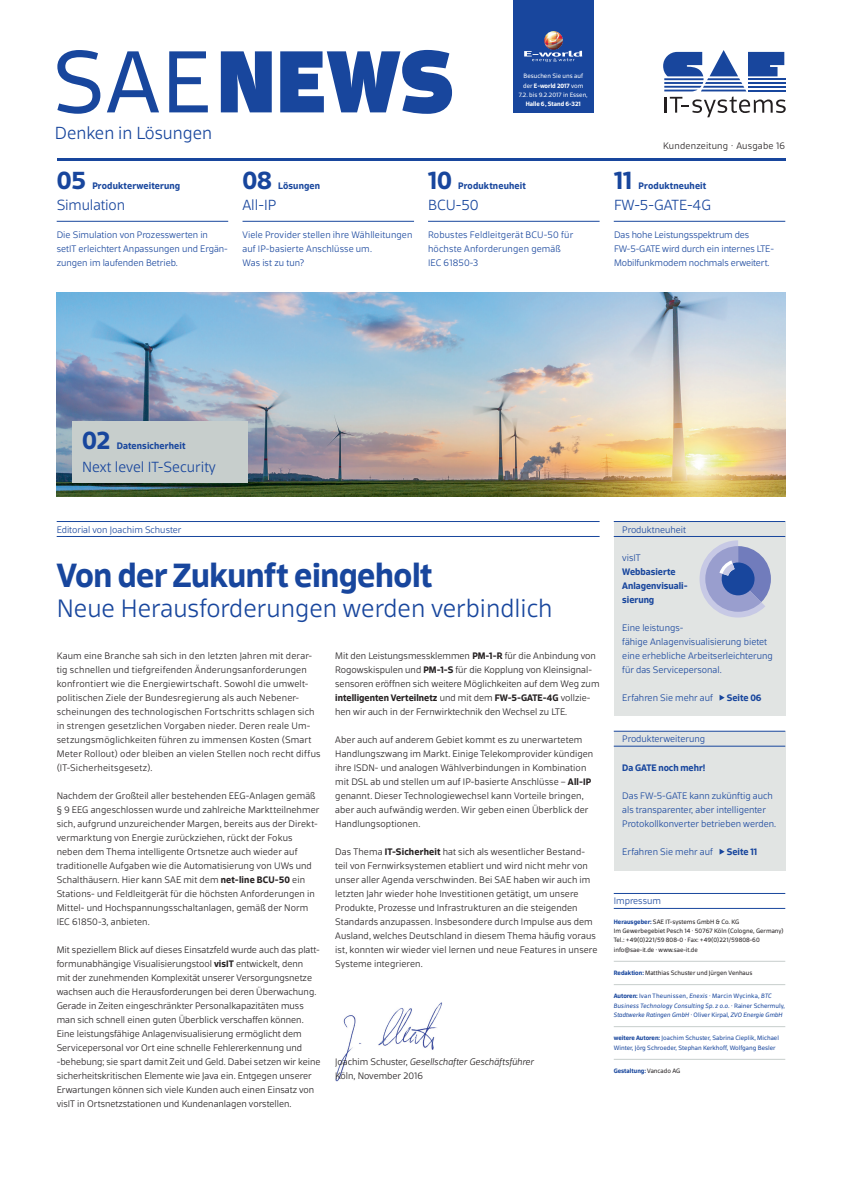
<style>
.page{position:relative;width:842px;height:1191px;background:#fff}
.page>*{position:absolute;margin:0;border:0;box-sizing:border-box;transform-origin:0 0}
.t1{font:900 83.7px "Scuba Pro";color:#18469d}
.t2{font:700 32px "Scuba Pro";letter-spacing:-.015em;color:#18469d}
.t3{font:300 24px "Scuba Pro";color:#18469d}
.t4{font:700 24px "Scuba Pro";letter-spacing:-.01em;color:#18469d}
.t5{font:300 16.7px "Scuba Pro";color:#18469d}
.t6{font:300 14px "Scuba Pro";color:#18469d}
.t7{font:300 9px/14px "Scuba Pro";letter-spacing:.005em;color:#231f20}
.t8{font:300 9px/14px "Scuba Pro";color:#18469d}
.t9{font:700 9px/14px "Scuba Pro";letter-spacing:.01em;color:#18469d}
.t10{font:6px/9.3px "Scuba Pro";color:#231f20}
.t11{font:italic 6px/9.3px "Scuba Pro";color:#18469d}
.t12{font:6px/9.3px "Scuba Pro";color:#18469d}
.t13{font:6px/9.3px "Scuba Pro";color:#fff;text-align:center}
.t14{font:700 6px "Scuba Pro";color:#18469d}
.t15{font:700 6px "Scuba Pro";color:#fff}
.s1{font-weight:400}
.s2{font-weight:700}
.s3{font-style:italic}
.s4{font-weight:700;color:#18469d}
.s5{font-weight:700;font-style:normal}
.s6{font-style:normal}
.s7{font-weight:400;color:#231f20}
</style>
<div class="page">
<img style="left:335px;top:1002px;width:107px;height:80px">
<div style="left:614px;top:522px;width:171px;height:193px;background:#e1e4e3"></div>
<svg style="left:719px;top:694px;width:6px;height:6px"></svg>
<div style="left:614px;top:731px;width:171px;height:139px;background:#e1e4e3"></div>
<svg style="left:719px;top:849px;width:6px;height:5px"></svg>
<hr style="left:614px;top:731px;width:171px;height:1px;background:#18469d">
<hr style="left:614px;top:746px;width:171px;height:1px;background:#18469d">
<hr style="left:614px;top:521px;width:171px;height:1px;background:#18469d">
<hr style="left:614px;top:536px;width:171px;height:1px;background:#18469d">
<img style="left:57px;top:292px;width:728px;height:204px">
<div style="left:705px;top:546px;width:66px;height:66px;background:#717cbc;border-radius:50%"></div>
<svg style="left:699px;top:540px;width:66px;height:77px"></svg>
<div style="left:513px;top:0;width:80px;height:113px;background:#18469d"></div>
<svg style="left:524px;top:31px;width:58px;height:31px"></svg>
<svg style="left:663px;top:50px;width:123px;height:67px"></svg>
<hr style="left:57px;top:158px;width:728px;height:3px;background:#18469d">
<hr style="left:57px;top:221px;width:171px;height:1px;background:#18469d">
<hr style="left:243px;top:221px;width:171px;height:1px;background:#18469d">
<hr style="left:428px;top:221px;width:172px;height:1px;background:#18469d">
<hr style="left:614px;top:221px;width:171px;height:1px;background:#18469d">
<div style="left:72px;top:421px;width:176px;height:62px;background:#c7cecc"></div>
<hr style="left:614px;top:893px;width:171px;height:1px;background:#18469d">
<hr style="left:614px;top:908px;width:171px;height:1px;background:#18469d">
<hr style="left:614px;top:961px;width:171px;height:1px;background:#c7cecc">
<hr style="left:614px;top:984px;width:171px;height:1px;background:#c7cecc">
<hr style="left:614px;top:1026px;width:171px;height:1px;background:#c7cecc">
<hr style="left:614px;top:1059px;width:171px;height:1px;background:#c7cecc">
<hr style="left:57px;top:521px;width:543px;height:1px;background:#18469d">
<hr style="left:57px;top:536px;width:543px;height:1px;background:#18469d">
<h1 class="t1" style="left:52px;top:31px;width:403px"><span class="s1">SAE</span>NEWS</h1>
<h3 class="t5" style="left:55px;top:122px;width:159px">Denken in Lösungen</h3>
<p class="t13" style="left:519px;top:71px;width:70px">Besuchen Sie uns auf der <span class="s2">E-world 2017</span> vom<br>7.2. bis 9.2.2017 in Essen,</p>
<p class="t15" style="left:526px;top:100px;width:57px">Halle 6, Stand 6-321</p>
<h3 class="t4" style="left:57px;top:166px;width:31px">05</h3>
<p class="t9" style="left:92px;top:179px;width:89px">Produkterweiterung</p>
<h3 class="t6" style="left:57px;top:197px;width:70px">Simulation</h3>
<p class="t8" style="left:57px;top:228px;width:173px">Die Simulation von Prozesswerten in setIT erleichtert Anpassungen und Ergän&shy;zungen im laufenden Betrieb.</p>
<h3 class="t4" style="left:242px;top:166px;width:31px">08</h3>
<p class="t9" style="left:278px;top:179px;width:44px">Lösungen</p>
<h3 class="t6" style="left:242px;top:197px;width:35px">All-IP</h3>
<p class="t8" style="left:242px;top:228px;width:171px">Viele Provider stellen ihre Wählleitungen auf IP-basierte Anschlüsse um.<br>Was ist zu tun?</p>
<h3 class="t4" style="left:428px;top:166px;width:25px">10</h3>
<p class="t9" style="left:458px;top:179px;width:69px">Produktneuheit</p>
<h3 class="t6" style="left:428px;top:197px;width:52px">BCU-50</h3>
<p class="t8" style="left:428px;top:228px;width:147px">Robustes Feldleitgerät BCU-50 für höchste Anforderungen gemäß<br>IEC 61850-3</p>
<p class="t7" style="left:663px;top:139px;width:123px">Kundenzeitung · Ausgabe 16</p>
<h3 class="t4" style="left:614px;top:166px;width:20px">11</h3>
<p class="t9" style="left:639px;top:179px;width:69px">Produktneuheit</p>
<h3 class="t6" style="left:614px;top:197px;width:98px">FW-5-GATE-4G</h3>
<p class="t8" style="left:614px;top:228px;width:161px">Das hohe Leistungsspektrum des<br>FW-5-GATE wird durch ein internes LTE-<br>Mobilfunkmodem nochmals erweitert.</p>
<h3 class="t4" style="left:82px;top:426px;width:30px">02</h3>
<p class="t9" style="left:117px;top:439px;width:70px">Datensicherheit</p>
<h3 class="t6" style="left:82px;top:458px;width:135px">Next level IT-Security</h3>
<p class="t8" style="left:57px;top:522px;width:126px">Editorial von Joachim Schuster</p>
<h2 class="t2" style="left:57px;top:556px;width:377px">Von der Zukunft eingeholt</h2>
<h3 class="t3" style="left:57px;top:593px;width:497px">Neue Herausforderungen werden verbindlich</h3>
<p class="t7" style="left:57px;top:648px;width:265px">Kaum eine Branche sah sich in den letzten Jahren mit derar&shy;tig schnellen und tiefgreifenden Änderungsanforderungen konfrontiert wie die Energiewirtschaft. Sowohl die umwelt&shy;politischen Ziele der Bundesregierung als auch Nebener&shy;scheinungen des technologischen Fortschritts schlagen sich in strengen gesetzlichen Vorgaben nieder. Deren reale Um&shy;setzungsmöglichkeiten führen zu immensen Kosten (Smart Meter Rollout) oder bleiben an vielen Stellen noch recht diffus (IT-Sicherheitsgesetz).</p>
<p class="t7" style="left:57px;top:788px;width:264px">Nachdem der Großteil aller bestehenden EEG-Anlagen gemäß § 9 EEG angeschlossen wurde und zahlreiche Marktteilnehmer sich, aufgrund unzureichender Margen, bereits aus der Direkt&shy;vermarktung von Energie zurückziehen, rückt der Fokus neben dem Thema intelligente Ortsnetze auch wieder auf traditionelle Aufgaben wie die Automatisierung von UWs und Schalthäusern. Hier kann SAE mit dem <span class="s2">net-line BCU-50</span> ein Stations- und Feldleitgerät für die höchsten Anforderungen in Mittel- und Hochspannungsschaltanlagen, gemäß der Norm IEC 61850-3, anbieten.</p>
<p class="t7" style="left:57px;top:942px;width:265px">Mit speziellem Blick auf dieses Einsatzfeld wurde auch das platt&shy;formunabhängige Visualisierungstool <span class="s2">visIT</span> entwickelt, denn<br>mit der zunehmenden Komplexität unserer Versorgungsnetze wachsen auch die Herausforderungen bei deren Überwachung.<br>Gerade in Zeiten eingeschränkter Personalkapazitäten muss man sich schnell einen guten Überblick verschaffen können.<br>Eine leistungsfähige Anlagenvisualisierung ermöglicht dem Servicepersonal vor Ort eine schnelle Fehlererkennung und -behebung; sie spart damit Zeit und Geld. Dabei setzen wir keine sicherheitskritischen Elemente wie Java ein. Entgegen unserer Erwartungen können sich viele Kunden auch einen Einsatz von visIT in Ortsnetzstationen und Kundenanlagen vorstellen.</p>
<p class="t7" style="left:335px;top:648px;width:266px">Mit den Leistungsmessklemmen <span class="s2">PM-1-R</span> für die Anbindung von Rogowskispulen und <span class="s2">PM-1-S</span> für die Kopplung von Kleinsignal&shy;sensoren eröffnen sich weitere Möglichkeiten auf dem Weg zum <span class="s2">intelligenten Verteilnetz</span> und mit dem <span class="s2">FW-5-GATE-4G</span> vollzie&shy;hen wir auch in der Fernwirktechnik den Wechsel zu LTE.</p>
<p class="t7" style="left:335px;top:732px;width:260px">Aber auch auf anderem Gebiet kommt es zu unerwartetem Handlungszwang im Markt. Einige Telekomprovider kündigen ihre ISDN- und analogen Wählverbindungen in Kombination mit DSL ab und stellen um auf IP-basierte Anschlüsse – <span class="s2">All-IP </span>genannt. Dieser Technologiewechsel kann Vorteile bringen, aber auch aufwändig werden. Wir geben einen Überblick der Handlungsoptionen.</p>
<p class="t7" style="left:335px;top:844px;width:264px">Das Thema <span class="s2">IT-Sicherheit</span> hat sich als wesentlicher Bestand&shy;teil von Fernwirksystemen etabliert und wird nicht mehr von unser aller Agenda verschwinden. Bei SAE haben wir auch im letzten Jahr wieder hohe Investitionen getätigt, um unsere Produkte, Prozesse und Infrastrukturen an die steigenden Standards anzupassen. Insbesondere durch Impulse aus dem Ausland, welches Deutschland in diesem Thema häufig voraus ist, konnten wir wieder viel lernen und neue Features in unsere Systeme integrieren.</p>
<p class="t7" style="left:335px;top:1054px;width:201px">Joachim Schuster, <span class="s3">Gesellschafter Geschäftsführer<br></span>Köln, November 2016</p>
<p class="t8" style="left:622px;top:522px;width:65px">Produktneuheit</p>
<p class="t8" style="left:622px;top:550px;width:20px">visIT</p>
<p class="t9" style="left:622px;top:564px;width:67px">Webbasierte<br>Anlagenvisuali&shy;sierung</p>
<p class="t8" style="left:622px;top:620px;width:152px">Eine leistungs-<br>fähige Anlagenvisualisierung bietet eine erhebliche Arbeitserleichterung für das Servicepersonal.</p>
<p class="t8" style="left:622px;top:690px;width:92px">Erfahren Sie mehr auf</p>
<p class="t9" style="left:727px;top:690px;width:36px">Seite 06</p>
<p class="t8" style="left:622px;top:732px;width:84px">Produkterweiterung</p>
<p class="t9" style="left:622px;top:760px;width:85px">Da GATE noch mehr!</p>
<p class="t8" style="left:622px;top:788px;width:155px">Das FW-5-GATE kann zukünftig auch als transparenter, aber intelligenter<br>Protokollkonverter betrieben werden.</p>
<p class="t8" style="left:622px;top:844px;width:92px">Erfahren Sie mehr auf</p>
<p class="t9" style="left:727px;top:844px;width:32px">Seite 11</p>
<p class="t8" style="left:614px;top:894px;width:49px">Impressum</p>
<p class="t10" style="left:614px;top:916px;width:172px"><span class="s4">Herausgeber:</span> SAE IT-systems GmbH &amp; Co. KG<br>Im Gewerbegebiet Pesch 14 · 50767 Köln (Cologne, Germany)<br>Tel.: +49(0)221/59 808-0 · Fax: +49(0)221/59808-60 info@sae-it.de · www.sae-it.de</p>
<p class="t10" style="left:614px;top:968px;width:140px"><span class="s4">Redaktion:</span> Matthias Schuster und Jürgen Venhaus</p>
<p class="t11" style="left:614px;top:991px;width:173px"><span class="s5">Autoren:</span> <span class="s6">Ivan Theunissen,</span> Enexis <span class="s6">· Marcin Wycinka,</span> BTC<br>Business Technology Consulting Sp. z o.o. <span class="s6">· Rainer Schermuly,<br></span>Stadtwerke Ratingen GmbH <span class="s6">· Oliver Kirpal,</span> ZVO Energie GmbH</p>
<p class="t12" style="left:614px;top:1033px;width:167px"><span class="s2">weitere Autoren:</span> Joachim Schuster, Sabrina Cieplik, Michael<br>Winter, Jörg Schroeder, Stephan Kerkhoff, Wolfgang Besler</p>
<p class="t14" style="left:614px;top:1067px;width:68px">Gestaltung: <span class="s7">Vancado AG</span></p>
</div>
